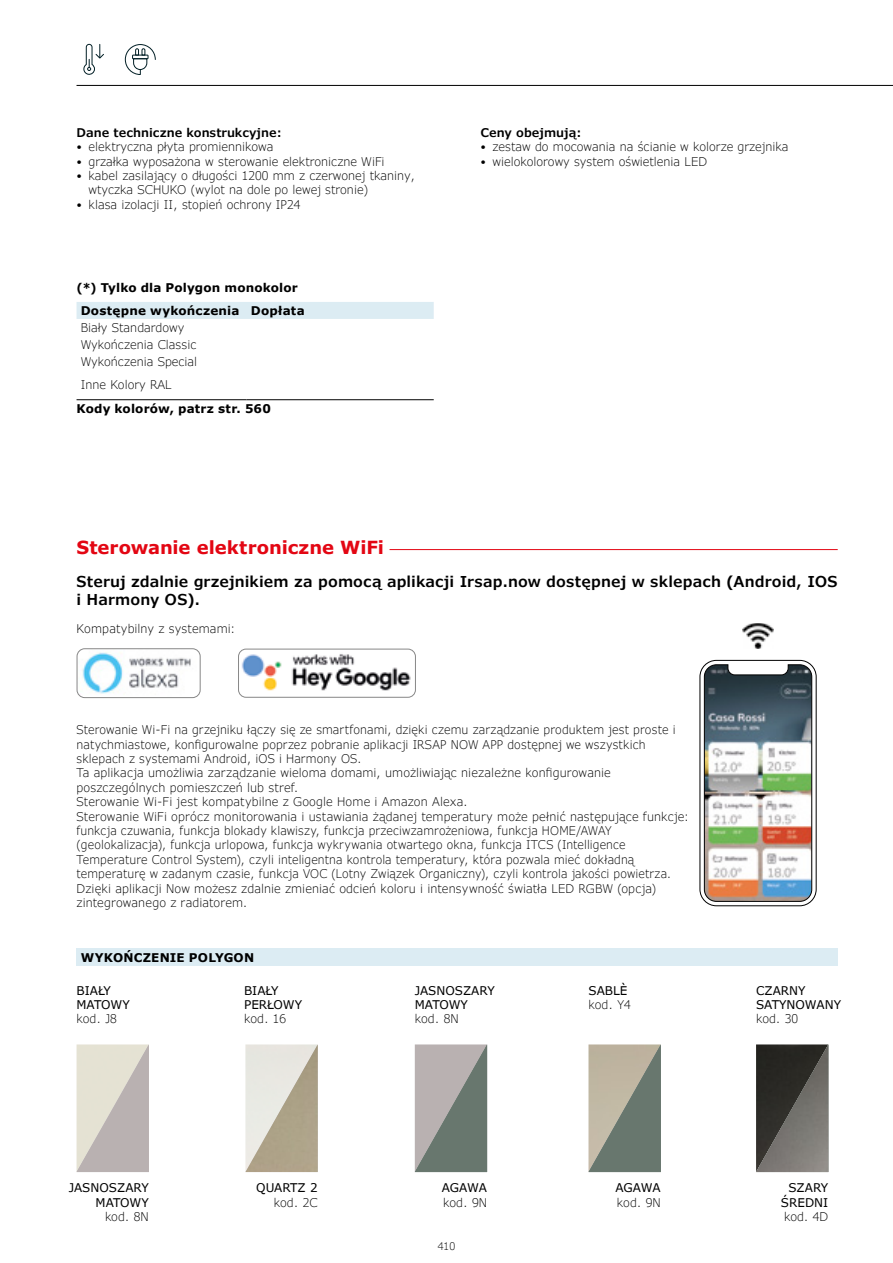
<style>
.page{position:relative;width:893px;height:1263px;background:#fff}
.page>*{position:absolute;margin:0;border:0;box-sizing:border-box;transform-origin:0 0}
.t1{font:700 18px "Verdana Pro";letter-spacing:-.005em;color:#e30613}
.t2{font:600 15px/18px "Verdana Pro";letter-spacing:.005em;color:#000}
.t3{font:300 12px/14.4px "Verdana Pro";letter-spacing:.005em;color:#000}
.t4{font:12px/14.4px "Verdana Pro";color:#000}
.t5{font:700 12px "Verdana Pro";letter-spacing:.015em;color:#000}
.t6{font:600 12px "Verdana Pro";color:#000}
.t7{font:300 10.5px "Verdana Pro";color:#000}
</style>
<div class="page">
<hr style="left:77px;top:85px;width:816px;height:1px;background:#000">
<svg style="left:125px;top:44px;width:31px;height:31px"></svg>
<svg style="left:83px;top:44px;width:21px;height:31px"></svg>
<div style="left:77px;top:948px;width:761px;height:18px;background:#dcecf3"></div>
<div style="left:77px;top:302px;width:357px;height:17px;background:#dcecf3"></div>
<hr style="left:77px;top:399px;width:170px;height:1px;background:#000">
<hr style="left:247px;top:399px;width:187px;height:1px;background:#000">
<img style="left:77px;top:1044px;width:72px;height:128px">
<img style="left:245px;top:1044px;width:73px;height:128px">
<img style="left:415px;top:1044px;width:72px;height:128px">
<img style="left:588px;top:1044px;width:73px;height:128px">
<img style="left:756px;top:1044px;width:72px;height:128px">
<img style="left:742px;top:623px;width:32px;height:26px">
<hr style="left:390px;top:549px;width:448px;height:1px;background:#e30613">
<img style="left:77px;top:650px;width:122px;height:48px">
<div style="left:77px;top:648px;width:124px;height:50px;border:1px solid #878787;border-radius:8px"></div>
<img style="left:239px;top:649px;width:176px;height:47px">
<div style="left:238px;top:649px;width:178px;height:49px;border:1px solid #878787;border-radius:8px"></div>
<svg style="left:704px;top:664px;width:108px;height:238px"></svg>
<div style="left:700px;top:660px;width:116px;height:246px;border:1px solid #000;border-radius:16px"></div>
<p class="t6" style="left:77px;top:125px;width:207px">Dane techniczne konstrukcyjne:</p>
<p class="t3" style="left:77px;top:140px;width:198px">• elektryczna płyta promiennikowa</p>
<p class="t3" style="left:77px;top:154px;width:309px">• grzałka wyposażona w sterowanie elektroniczne WiFi</p>
<p class="t3" style="left:89px;top:169px;width:328px;text-indent:-12px">• kabel zasilający o długości 1200 mm z czerwonej tkaniny, wtyczka SCHUKO (wylot na dole po lewej stronie)</p>
<p class="t3" style="left:77px;top:197px;width:225px">• klasa izolacji II, stopień ochrony IP24</p>
<p class="t5" style="left:77px;top:280px;width:223px">(*) Tylko dla Polygon monokolor</p>
<p class="t5" style="left:81px;top:303px;width:225px">Dostępne wykończenia Dopłata</p>
<p class="t3" style="left:81px;top:319px;width:118px;line-height:17px">Biały Standardowy<br>Wykończenia Classic<br>Wykończenia Special</p>
<p class="t3" style="left:81px;top:378px;width:92px">Inne Kolory RAL</p>
<p class="t5" style="left:77px;top:401px;width:196px">Kody kolorów, patrz str. 560</p>
<p class="t6" style="left:480px;top:125px;width:102px">Ceny obejmują:</p>
<p class="t3" style="left:480px;top:140px;width:310px">• zestaw do mocowania na ścianie w kolorze grzejnika</p>
<p class="t3" style="left:480px;top:154px;width:228px">• wielokolorowy system oświetlenia LED</p>
<h1 class="t1" style="left:77px;top:535px;width:309px">Sterowanie elektroniczne WiFi</h1>
<p class="t2" style="left:77px;top:572px;width:763px">Steruj zdalnie grzejnikiem za pomocą aplikacji Irsap.now dostępnej w sklepach (Android, IOS i Harmony OS).</p>
<p class="t3" style="left:77px;top:622px;width:160px">Kompatybilny z systemami:</p>
<p class="t3" style="left:77px;top:723px;width:614px">Sterowanie Wi-Fi na grzejniku łączy się ze smartfonami, dzięki czemu zarządzanie produktem jest proste i natychmiastowe, konfigurowalne poprzez pobranie aplikacji IRSAP NOW APP dostępnej we wszystkich sklepach z systemami Android, iOS i Harmony OS.<br>Ta aplikacja umożliwia zarządzanie wieloma domami, umożliwiając niezależne konfigurowanie poszczególnych pomieszczeń lub stref.<br>Sterowanie Wi-Fi jest kompatybilne z Google Home i Amazon Alexa.<br>Sterowanie WiFi oprócz monitorowania i ustawiania żądanej temperatury może pełnić następujące funkcje: funkcja czuwania, funkcja blokady klawiszy, funkcja przeciwzamrożeniowa, funkcja HOME/AWAY (geolokalizacja), funkcja urlopowa, funkcja wykrywania otwartego okna, funkcja ITCS (Intelligence Temperature Control System), czyli inteligentna kontrola temperatury, która pozwala mieć dokładną temperaturę w zadanym czasie, funkcja VOC (Lotny Związek Organiczny), czyli kontrola jakości powietrza.<br>Dzięki aplikacji Now możesz zdalnie zmieniać odcień koloru i intensywność światła LED RGBW (opcja) zintegrowanego z radiatorem.</p>
<p class="t5" style="left:81px;top:949px;width:175px">WYKOŃCZENIE POLYGON</p>
<p class="t4" style="left:77px;top:983px;width:55px">BIAŁY<br>MATOWY</p>
<p class="t3" style="left:77px;top:1012px;width:42px">kod. J8</p>
<p class="t4" style="left:244px;top:983px;width:60px">BIAŁY<br>PERŁOWY</p>
<p class="t3" style="left:244px;top:1012px;width:44px">kod. 16</p>
<p class="t4" style="left:415px;top:983px;width:81px">JASNOSZARY<br>MATOWY</p>
<p class="t3" style="left:415px;top:1012px;width:45px">kod. 8N</p>
<p class="t4" style="left:588px;top:983px;width:40px">SABLÈ</p>
<p class="t3" style="left:588px;top:998px;width:44px">kod. Y4</p>
<p class="t4" style="left:756px;top:983px;width:87px">CZARNY<br>SATYNOWANY</p>
<p class="t3" style="left:756px;top:1012px;width:44px">kod. 30</p>
<p class="t4" style="left:69px;top:1181px;width:81px;text-align:right">JASNOSZARY<br>MATOWY</p>
<p class="t3" style="left:105px;top:1210px;width:45px">kod. 8N</p>
<p class="t4" style="left:256px;top:1181px;width:63px">QUARTZ 2</p>
<p class="t3" style="left:274px;top:1195px;width:45px">kod. 2C</p>
<p class="t4" style="left:442px;top:1181px;width:47px">AGAWA</p>
<p class="t3" style="left:443px;top:1195px;width:45px">kod. 9N</p>
<p class="t4" style="left:615px;top:1181px;width:47px">AGAWA</p>
<p class="t3" style="left:617px;top:1195px;width:45px">kod. 9N</p>
<p class="t4" style="left:781px;top:1181px;width:49px;text-align:right">SZARY<br>ŚREDNI</p>
<p class="t3" style="left:784px;top:1210px;width:46px">kod. 4D</p>
<p class="t7" style="left:438px;top:1239px;width:19px">410</p>
</div>
